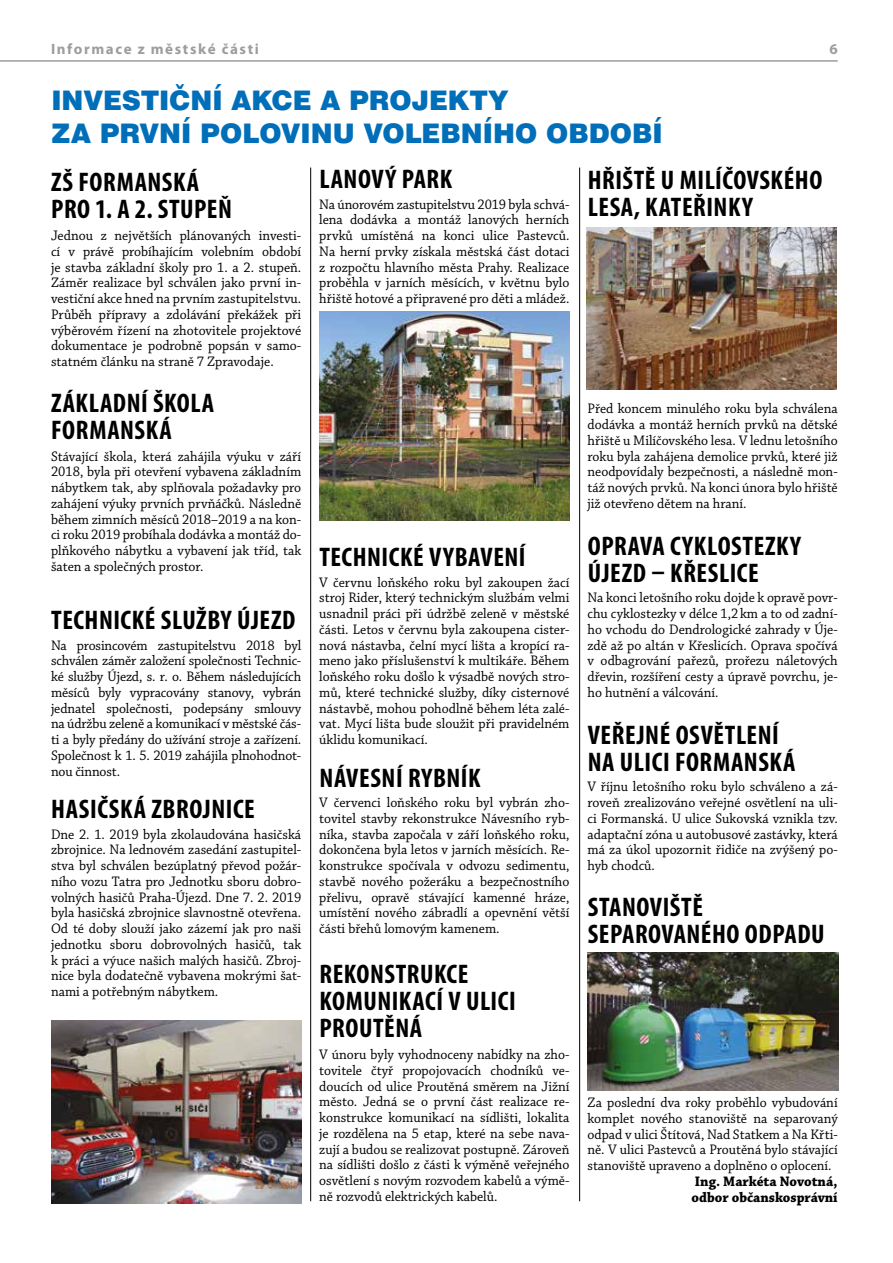
<style>
.page{position:relative;width:893px;height:1263px;background:#fff}
.page>*{position:absolute;margin:0;border:0;box-sizing:border-box;transform-origin:0 0}
.t1{font:700 condensed 27px/27px "Myriad Pro";letter-spacing:.02em;color:#000}
.t2{font:900 27px/33px "Swiss 721 AT";color:#006eb8}
.t3{font:700 15px "Myriad Pro";letter-spacing:.105em;color:#9d9d9c}
.t4{font:14.55px/15.8px "Chaparral Pro";color:#000;text-align:justify;scale:.95 1}
.t5{font:700 14.55px/15.8px "Chaparral Pro";color:#000;scale:.95 1}
</style>
<div class="page">
<hr style="left:0;top:60px;width:838px;height:2px;background:#9d9d9c">
<hr style="left:310px;top:168px;width:1px;height:1033px;background:#000">
<hr style="left:579px;top:168px;width:1px;height:1033px;background:#000">
<img style="left:51px;top:1020px;width:250px;height:183px">
<img style="left:319px;top:311px;width:250px;height:209px">
<img style="left:586px;top:227px;width:251px;height:162px">
<img style="left:588px;top:952px;width:250px;height:138px">
<p class="t3" style="left:51px;top:40px;width:209px">Informace z městské části</p>
<p class="t3" style="left:829px;top:40px;width:10px">6</p>
<h1 class="t2" style="left:51px;top:84px;width:613px">INVESTIČNÍ AKCE A PROJEKTY<br>ZA PRVNÍ POLOVINU VOLEBNÍHO OBDOBÍ</h1>
<h1 class="t1" style="left:51px;top:169px;width:182px">ZŠ FORMANSKÁ<br>PRO 1. A 2. STUPEŇ</h1>
<p class="t4" style="left:51px;top:228px;width:265px">Jednou z největších plánovaných investi&shy;cí v právě probíhajícím volebním období je stavba základní školy pro 1. a 2. stupeň.<br>Záměr realizace byl schválen jako první in&shy;vestiční akce hned na prvním zastupitelstvu.<br>Průběh přípravy a zdolávání překážek při výběrovém řízení na zhotovitele projektové dokumentace je podrobně popsán v samo&shy;statném článku na straně 7 Zpravodaje.</p>
<h1 class="t1" style="left:51px;top:390px;width:164px">ZÁKLADNÍ ŠKOLA<br>FORMANSKÁ</h1>
<p class="t4" style="left:51px;top:449px;width:265px">Stávající škola, která zahájila výuku v září 2018, byla při otevření vybavena základním nábytkem tak, aby splňovala požadavky pro zahájení výuky prvních prvňáčků. Následně během zimních měsíců 2018–2019 a na kon&shy;ci roku 2019 probíhala dodávka a montáž do&shy;plňkového nábytku a vybavení jak tříd, tak šaten a společných prostor.</p>
<h1 class="t1" style="left:51px;top:607px;width:246px">TECHNICKÉ SLUŽBY ÚJEZD</h1>
<p class="t4" style="left:51px;top:638px;width:265px">Na prosincovém zastupitelstvu 2018 byl schválen záměr založení společnosti Technic&shy;ké služby Újezd, s. r. o. Během následujících měsíců byly vypracovány stanovy, vybrán jednatel společnosti, podepsány smlouvy na údržbu zeleně a komunikací v městské čás&shy;ti a byly předány do užívání stroje a zařízení.<br>Společnost k 1. 5. 2019 zahájila plnohodnot&shy;nou činnost.</p>
<h1 class="t1" style="left:51px;top:796px;width:205px">HASIČSKÁ ZBROJNICE</h1>
<p class="t4" style="left:51px;top:827px;width:265px">Dne 2. 1. 2019 byla zkolaudována hasičská zbrojnice. Na lednovém zasedání zastupitel&shy;stva byl schválen bezúplatný převod požár&shy;ního vozu Tatra pro Jednotku sboru dobro&shy;volných hasičů Praha-Újezd. Dne 7. 2. 2019 byla hasičská zbrojnice slavnostně otevřena.<br>Od té doby slouží jako zázemí jak pro naši jednotku sboru dobrovolných hasičů, tak k práci a výuce našich malých hasičů. Zbroj&shy;nice byla dodatečně vybavena mokrými šat&shy;nami a potřebným nábytkem.</p>
<h1 class="t1" style="left:319px;top:166px;width:134px">LANOVÝ PARK</h1>
<p class="t4" style="left:319px;top:197px;width:265px">Na únorovém zastupitelstvu 2019 byla schvá&shy;lena dodávka a montáž lanových herních prvků umístěná na konci ulice Pastevců.<br>Na herní prvky získala městská část dotaci z rozpočtu hlavního města Prahy. Realizace proběhla v jarních měsících, v květnu bylo hřiště hotové a připravené pro děti a mládež.</p>
<h1 class="t1" style="left:588px;top:167px;width:236px">HŘIŠTĚ U MILÍČOVSKÉHO<br>LESA, KATEŘINKY</h1>
<p class="t4" style="left:587px;top:401px;width:265px">Před koncem minulého roku byla schválena dodávka a montáž herních prvků na dětské hřiště u Milíčovského lesa. V lednu letošního roku byla zahájena demolice prvků, které již neodpovídaly bezpečnosti, a následně mon&shy;táž nových prvků. Na konci února bylo hřiště již otevřeno dětem na hraní.</p>
<h1 class="t1" style="left:588px;top:533px;width:215px">OPRAVA CYKLOSTEZKY<br>ÚJEZD – KŘESLICE</h1>
<p class="t4" style="left:587px;top:590px;width:265px">Na konci letošního roku dojde k opravě povr&shy;chu cyklostezky v délce 1,2km a to od zadní&shy;ho vchodu do Dendrologické zahrady v Úje&shy;zdě až po altán v Křeslicích. Oprava spočívá v odbagrování pařezů, prořezu náletových dřevin, rozšíření cesty a úpravě povrchu, je&shy;ho hutnění a válcování.</p>
<h1 class="t1" style="left:588px;top:722px;width:209px">VEŘEJNÉ OSVĚTLENÍ<br>NA ULICI FORMANSKÁ</h1>
<p class="t4" style="left:587px;top:779px;width:265px">V říjnu letošního roku bylo schváleno a zá&shy;roveň zrealizováno veřejné osvětlení na uli&shy;ci Formanská. U ulice Sukovská vznikla tzv. adaptační zóna u autobusové zastávky, která má za úkol upozornit řidiče na zvýšený po&shy;hyb chodců.</p>
<h1 class="t1" style="left:588px;top:894px;width:238px">STANOVIŠTĚ<br>SEPAROVANÉHO ODPADU</h1>
<h1 class="t1" style="left:319px;top:544px;width:208px">TECHNICKÉ VYBAVENÍ</h1>
<p class="t4" style="left:319px;top:575px;width:265px">V červnu loňského roku byl zakoupen žací stroj Rider, který technickým službám velmi usnadnil práci při údržbě zeleně v městské části. Letos v červnu byla zakoupena cister&shy;nová nástavba, čelní mycí lišta a kropící ra&shy;meno jako příslušenství k multikáře. Během loňského roku došlo k výsadbě nových stro&shy;mů, které technické služby, díky cisternové nástavbě, mohou pohodlně během léta zalé&shy;vat. Mycí lišta bude sloužit při pravidelném úklidu komunikací.</p>
<h1 class="t1" style="left:319px;top:765px;width:162px">NÁVESNÍ RYBNÍK</h1>
<p class="t4" style="left:319px;top:795px;width:265px">V červenci loňského roku byl vybrán zho&shy;tovitel stavby rekonstrukce Návesního ryb&shy;níka, stavba započala v září loňského roku, dokončena byla letos v jarních měsících. Re&shy;konstrukce spočívala v odvozu sedimentu, stavbě nového požeráku a bezpečnostního přelivu, opravě stávající kamenné hráze, umístění nového zábradlí a opevnění větší části břehů lomovým kamenem.</p>
<h1 class="t1" style="left:319px;top:961px;width:198px">REKONSTRUKCE<br>KOMUNIKACÍ V ULICI<br>PROUTĚNÁ</h1>
<p class="t4" style="left:319px;top:1047px;width:265px">V únoru byly vyhodnoceny nabídky na zho&shy;tovitele čtyř propojovacích chodníků ve&shy;doucích od ulice Proutěná směrem na Jižní město. Jedná se o první část realizace re&shy;konstrukce komunikací na sídlišti, lokalita je rozdělena na 5 etap, které na sebe nava&shy;zují a budou se realizovat postupně. Zároveň na sídlišti došlo z části k výměně veřejného osvětlení s novým rozvodem kabelů a výmě&shy;ně rozvodů elektrických kabelů.</p>
<p class="t4" style="left:587px;top:1095px;width:265px">Za poslední dva roky proběhlo vybudování komplet nového stanoviště na separovaný odpad v ulici Štítová, Nad Statkem a Na Křti&shy;ně. V ulici Pastevců a Proutěná bylo stávající stanoviště upraveno a doplněno o oplocení.</p>
<p class="t5" style="left:692px;top:1174px;width:155px">Ing. Markéta Novotná, odbor občanskosprávní</p>
</div>
